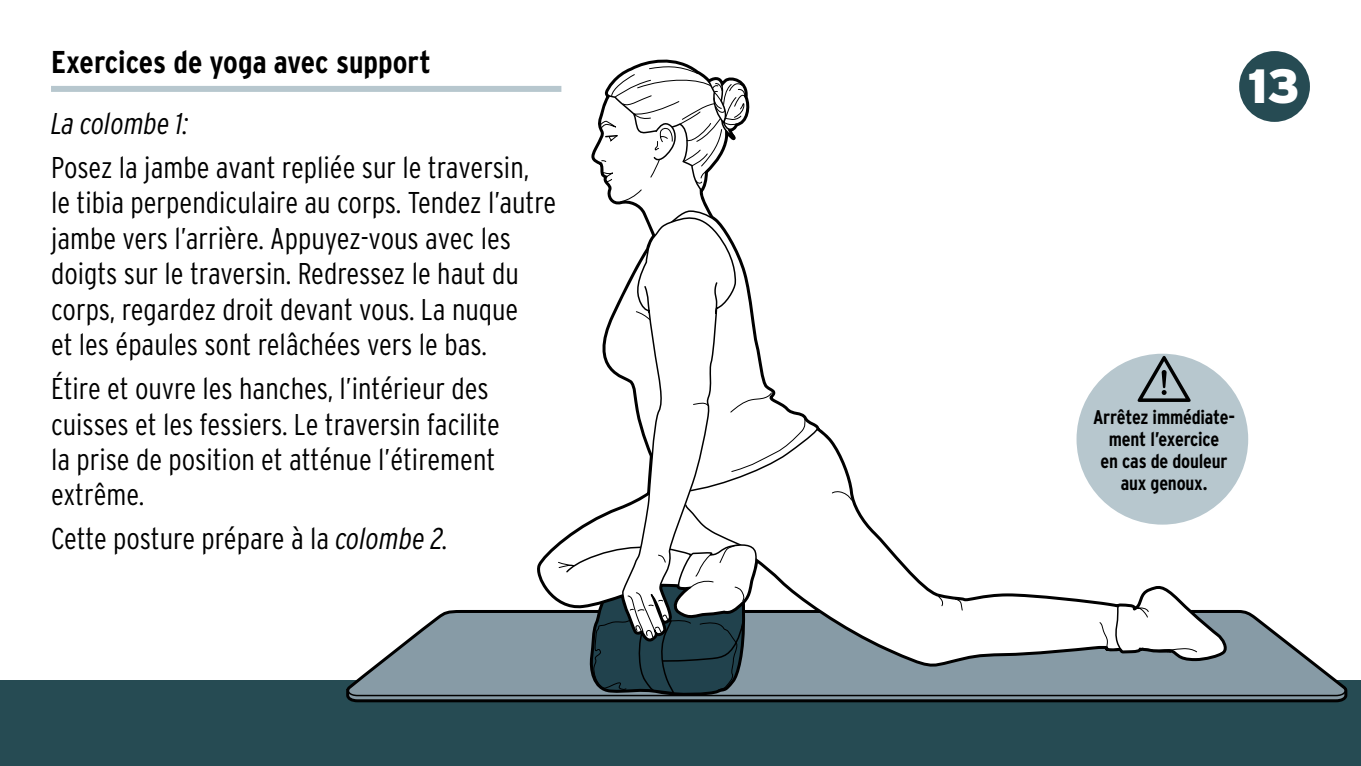
<style>
.page{position:relative;width:1361px;height:766px;background:#fff}
.page>*{position:absolute;margin:0;border:0;box-sizing:border-box;transform-origin:0 0}
.t1{font:900 48px "Interstate OT";color:#fff}
.t2{font:700 condensed 31.5px "Interstate OT";color:#000}
.t3{font:300 condensed 30px/35.4px "Interstate OT";color:#000}
.t4{font:italic 300 condensed 30px "Interstate OT";color:#000}
.t5{font:700 condensed 19.8px/21.9px "Interstate OT";letter-spacing:-.01em;color:#000;text-align:center}
.s1{font-style:italic}
</style>
<div class="page">
<div style="left:0;top:680px;width:1361px;height:85px;background:#264b53"></div>
<svg style="left:592px;top:60px;width:157px;height:149px"></svg>
<svg style="left:614px;top:209px;width:139px;height:101px"></svg>
<svg style="left:622px;top:212px;width:114px;height:98px"></svg>
<div style="left:51px;top:86px;width:510px;height:6px;background:#b7c7ce"></div>
<div style="left:1239px;top:51px;width:71px;height:71px;background:#264b53;border-radius:50%"></div>
<svg style="left:347px;top:310px;width:999px;height:391px"></svg>
<p class="t2" style="left:51px;top:43px;width:381px">Exercices de yoga avec support</p>
<p class="t4" style="left:51px;top:105px;width:139px">La colombe 1:</p>
<p class="t3" style="left:51px;top:150px;width:507px">Posez la jambe avant repliée sur le traversin,<br>le tibia perpendiculaire au corps. Tendez l’autre jambe vers l’arrière. Appuyez-vous avec les doigts sur le traversin. Redressez le haut du corps, regardez droit devant vous. La nuque<br>et les épaules sont relâchées vers le bas.</p>
<p class="t3" style="left:51px;top:371px;width:450px">Étire et ouvre les hanches, l’intérieur des cuisses et les fessiers. Le traversin facilite la prise de position et atténue l’étirement extrême.</p>
<p class="t3" style="left:51px;top:521px;width:399px">Cette posture prépare à la <span class="s1">colombe 2.</span></p>
<h1 class="t1" style="left:1247px;top:55px;width:54px">13</h1>
<p class="t5" style="left:1093px;top:405px;width:144px">Arrêtez immédiate&shy;ment l’exercice<br>en cas de douleur aux genoux.</p>
</div>
